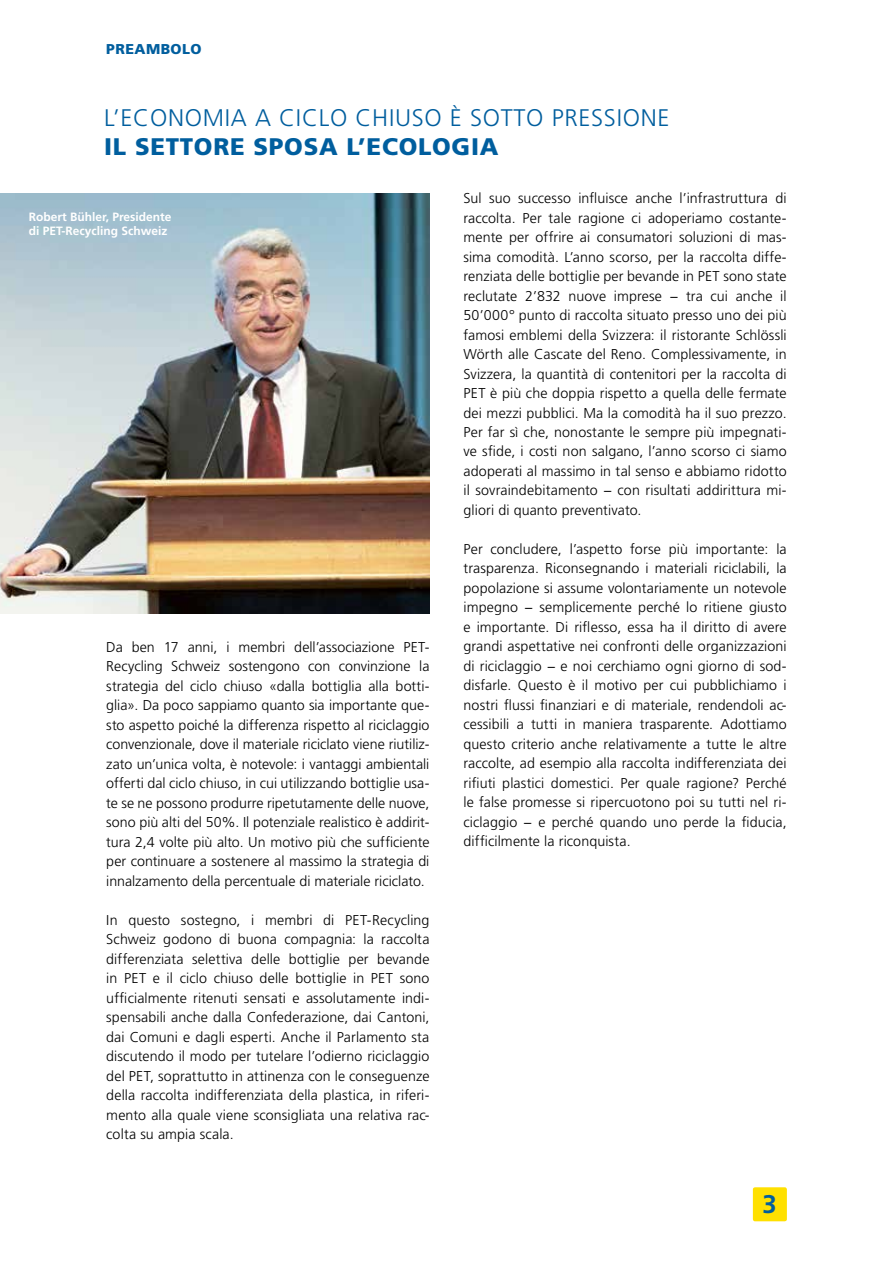
<style>
.page{position:relative;width:893px;height:1263px;background:#fff}
.page>*{position:absolute;margin:0;border:0;box-sizing:border-box;transform-origin:0 0}
.t1{font:700 25.5px "Frutiger";color:#005e9e}
.t2{font:300 24px "Frutiger";letter-spacing:.03em;color:#005e9e}
.t3{font:900 24px "Frutiger";letter-spacing:.03em;color:#005e9e}
.t4{font:300 14.25px/19.5px "Frutiger";letter-spacing:.005em;color:#000;text-align:justify}
.t5{font:900 14.25px "Frutiger";letter-spacing:.03em;color:#005e9e}
.t6{font:700 12px/14.4px "Frutiger";color:#fff}
</style>
<div class="page">
<div style="left:753px;top:1187px;width:34px;height:34px;background:#ffe000;border-radius:2px"></div>
<img style="left:0;top:193px;width:429px;height:420px">
<p class="t5" style="left:106px;top:40px;width:97px">PREAMBOLO</p>
<h2 class="t2" style="left:104px;top:104px;width:567px">L’ECONOMIA A CICLO CHIUSO È SOTTO PRESSIONE</h2>
<h2 class="t3" style="left:104px;top:132px;width:396px">IL SETTORE SPOSA L’ECOLOGIA</h2>
<p class="t6" style="left:29px;top:209px;width:144px">Robert Bühler, Presidente di PET-Recycling Schweiz</p>
<p class="t4" style="left:106px;top:637px;width:325px">Da ben 17 anni, i membri dell’associazione PET-Recycling Schweiz sostengono con convinzione la strategia del ciclo chiuso «dalla bottiglia alla botti&shy;glia». Da poco sappiamo quanto sia importante que&shy;sto aspetto poiché la differenza rispetto al riciclaggio convenzionale, dove il materiale riciclato viene riutiliz&shy;zato un’unica volta, è notevole: i vantaggi ambientali offerti dal ciclo chiuso, in cui utilizzando bottiglie usa&shy;te se ne possono produrre ripetutamente delle nuove, sono più alti del 50%. Il potenziale realistico è addirit&shy;tura 2,4 volte più alto. Un motivo più che sufficiente per continuare a sostenere al massimo la strategia di innalzamento della percentuale di materiale riciclato.</p>
<p class="t4" style="left:106px;top:910px;width:325px">In questo sostegno, i membri di PET-Recycling Schweiz godono di buona compagnia: la raccolta differenziata selettiva delle bottiglie per bevande in PET e il ciclo chiuso delle bottiglie in PET sono ufficialmente ritenuti sensati e assolutamente indi&shy;spensabili anche dalla Confederazione, dai Cantoni, dai Comuni e dagli esperti. Anche il Parlamento sta discutendo il modo per tutelare l’odierno riciclaggio del PET, soprattutto in attinenza con le conseguenze della raccolta indifferenziata della plastica, in riferi&shy;mento alla quale viene sconsigliata una relativa rac&shy;colta su ampia scala.</p>
<p class="t4" style="left:463px;top:188px;width:325px">Sul suo successo influisce anche l’infrastruttura di raccolta. Per tale ragione ci adoperiamo costante&shy;mente per offrire ai consumatori soluzioni di mas&shy;sima comodità. L’anno scorso, per la raccolta diffe&shy;renziata delle bottiglie per bevande in PET sono state reclutate 2’832 nuove imprese − tra cui anche il 50’000° punto di raccolta situato presso uno dei più famosi emblemi della Svizzera: il ristorante Schlössli Wörth alle Cascate del Reno. Complessivamente, in Svizzera, la quantità di contenitori per la raccolta di PET è più che doppia rispetto a quella delle fermate dei mezzi pubblici. Ma la comodità ha il suo prezzo.<br>Per far sì che, nonostante le sempre più impegnati&shy;ve sfide, i costi non salgano, l’anno scorso ci siamo adoperati al massimo in tal senso e abbiamo ridotto il sovraindebitamento − con risultati addirittura mi&shy;gliori di quanto preventivato.</p>
<p class="t4" style="left:463px;top:539px;width:325px">Per concludere, l’aspetto forse più importante: la trasparenza. Riconsegnando i materiali riciclabili, la popolazione si assume volontariamente un notevole impegno − semplicemente perché lo ritiene giusto e importante. Di riflesso, essa ha il diritto di avere grandi aspettative nei confronti delle organizzazioni di riciclaggio − e noi cerchiamo ogni giorno di sod&shy;disfarle. Questo è il motivo per cui pubblichiamo i nostri flussi finanziari e di materiale, rendendoli ac&shy;cessibili a tutti in maniera trasparente. Adottiamo questo criterio anche relativamente a tutte le altre raccolte, ad esempio alla raccolta indifferenziata dei rifiuti plastici domestici. Per quale ragione? Perché le false promesse si ripercuotono poi su tutti nel ri&shy;ciclaggio − e perché quando uno perde la fiducia, difficilmente la riconquista.</p>
<h1 class="t1" style="left:763px;top:1189px;width:16px">3</h1>
</div>
